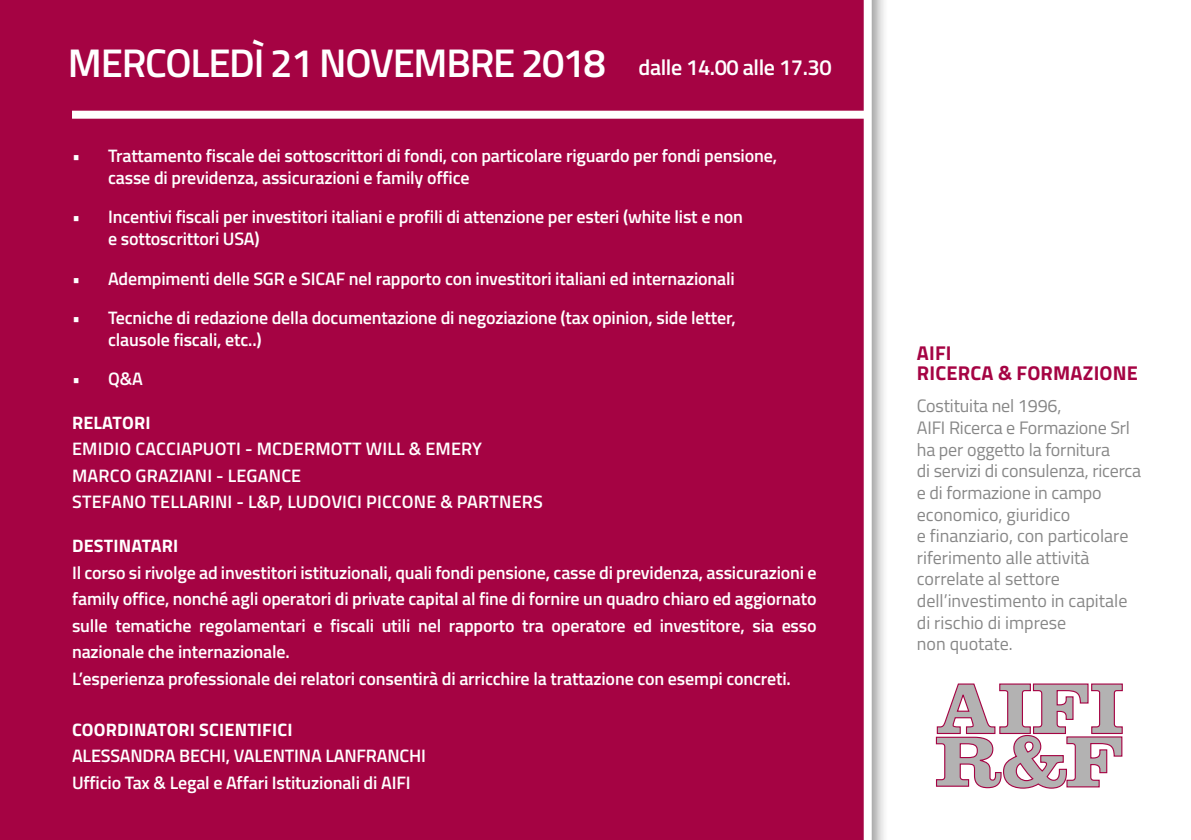
<style>
.page{position:relative;width:1191px;height:840px;background:#fff}
.page>*{position:absolute;margin:0;border:0;box-sizing:border-box;transform-origin:0 0}
.t1{font:600 40px "Titillium Web";letter-spacing:-.03em;color:#fff}
.t2{font:700 20px/20px "Titillium Web";letter-spacing:.01em;color:#a50343}
.t3{font:600 18px/26.4px "Titillium Web";letter-spacing:-.01em;color:#fff}
.t4{font:18px/21.6px "Titillium Web";letter-spacing:-.005em;color:#878787}
.t5{font:600 18px/26.4px "Titillium Web";letter-spacing:.01em;color:#fff}
.t6{font:700 18px "Titillium Web";letter-spacing:.01em;color:#fff}
.s1{font-size:22px}
</style>
<div class="page">
<div style="left:0;top:0;width:889px;height:839px;background:#000;opacity:.4"></div>
<div style="left:0;top:0;width:871px;height:839px;background:#a50343"></div>
<svg style="left:935px;top:683px;width:188px;height:105px"></svg>
<div style="left:72px;top:111px;width:795px;height:8px;background:#fff"></div>
<h1 class="t1" style="left:68px;top:33px;width:765px">MERCOLEDÌ 21 NOVEMBRE 2018 <span class="s1">dalle 14.00 alle 17.30</span></h1>
<p class="t3" style="left:108px;top:144px;width:670px;line-height:22px;text-indent:-36px">• Trattamento fiscale dei sottoscrittori di fondi, con particolare riguardo per fondi pensione, casse di previdenza, assicurazioni e family office</p>
<p class="t3" style="left:108px;top:205px;width:636px;line-height:22px;text-indent:-36px">• Incentivi fiscali per investitori italiani e profili di attenzione per esteri (white list e non e sottoscrittori USA)</p>
<p class="t3" style="left:72px;top:264px;width:664px">• Adempimenti delle SGR e SICAF nel rapporto con investitori italiani ed internazionali</p>
<p class="t3" style="left:108px;top:305px;width:629px;line-height:22px;text-indent:-36px">• Tecniche di redazione della documentazione di negoziazione (tax opinion, side letter, clausole fiscali, etc..)</p>
<p class="t3" style="left:72px;top:364px;width:72px">• Q&amp;A</p>
<p class="t6" style="left:72px;top:408px;width:80px">RELATORI</p>
<p class="t5" style="left:72px;top:434px;width:472px">EMIDIO CACCIAPUOTI - MCDERMOTT WILL &amp; EMERY<br>MARCO GRAZIANI - LEGANCE<br>STEFANO TELLARINI - L&amp;P, LUDOVICI PICCONE &amp; PARTNERS</p>
<p class="t6" style="left:72px;top:532px;width:108px">DESTINATARI</p>
<p class="t3" style="left:72px;top:558px;width:746px">Il corso si rivolge ad investitori istituzionali, quali fondi pensione, casse di previdenza, assicurazioni e family office, nonché agli operatori di private capital al fine di fornire un quadro chiaro ed aggiornato sulle tematiche regolamentari e fiscali utili nel rapporto tra operatore ed investitore, sia esso nazionale che internazionale.<br>L’esperienza professionale dei relatori consentirà di arricchire la trattazione con esempi concreti.</p>
<p class="t6" style="left:72px;top:715px;width:222px">COORDINATORI SCIENTIFICI</p>
<p class="t3" style="left:72px;top:741px;width:355px">ALESSANDRA BECHI, VALENTINA LANFRANCHI<br>Ufficio Tax &amp; Legal e Affari Istituzionali di AIFI</p>
<p class="t2" style="left:917px;top:342px;width:222px">AIFI<br>RICERCA &amp; FORMAZIONE</p>
<p class="t4" style="left:917px;top:394px;width:226px">Costituita nel 1996,<br>AIFI Ricerca e Formazione Srl ha per oggetto la fornitura<br>di servizi di consulenza, ricerca e di formazione in campo economico, giuridico<br>e finanziario, con particolare riferimento alle attività correlate al settore dell’investimento in capitale di rischio di imprese<br>non quotate.</p>
</div>
